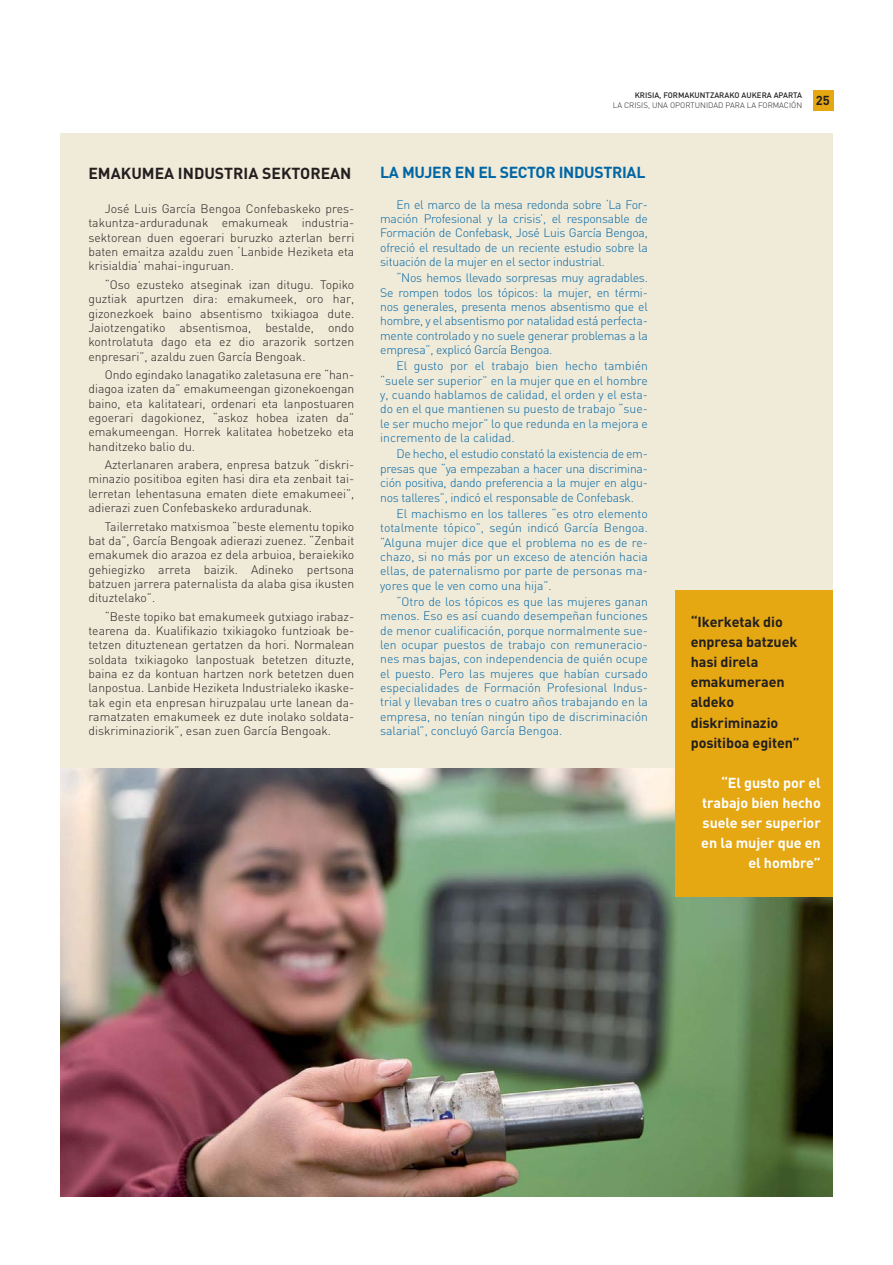
<style>
.page{position:relative;width:893px;height:1265px;background:#fff}
.page>*{position:absolute;margin:0;border:0;box-sizing:border-box;transform-origin:0 0}
.t1{font:700 15.75px "DIN";letter-spacing:-.02em;color:#0066a5}
.t2{font:700 15.75px "DIN";color:#231f20}
.t3{font:700 14.4px/20.1px "DIN";letter-spacing:-.005em;color:#231f20}
.t4{font:700 14.4px/20.1px "DIN";letter-spacing:-.005em;color:#fff;text-align:right}
.t5{font:300 12.15px/14.4px "DIN";letter-spacing:-.02em;color:#0066a5;text-align:justify}
.t6{font:300 12.15px/14.4px "DIN";color:#231f20;text-align:justify}
.t7{font:300 7.95px/10.1px "DIN";color:#231f20}
.s1{font-weight:500}
</style>
<div class="page">
<div style="left:60px;top:133px;width:772px;height:1063px;background:#f0ead8"></div>
<img style="left:60px;top:768px;width:772px;height:428px">
<div style="left:675px;top:590px;width:157px;height:307px;background:#e5a712"></div>
<div style="left:812px;top:90px;width:21px;height:21px;background:#e5a712"></div>
<p class="t7" style="left:613px;top:91px;width:218px;text-indent:22px"><span class="s1">KRISIA, FORMAKUNTZARAKO AUKERA APARTA<br></span>LA CRISIS, UNA OPORTUNIDAD PARA LA FORMACIÓN <sup>25</sup></p>
<p class="t1" style="left:380px;top:166px;width:267px">LA MUJER EN EL SECTOR INDUSTRIAL</p>
<p class="t5" style="left:380px;top:198px;width:269px;text-indent:16px">En el marco de la mesa redonda sobre ‘La For&shy;mación Profesional y la crisis’, el responsable de Formación de Confebask, José Luis García Bengoa, ofreció el resultado de un reciente estudio sobre la situación de la mujer en el sector industrial.</p>
<p class="t5" style="left:380px;top:272px;width:269px;text-indent:16px">“Nos hemos llevado sorpresas muy agradables.<br>Se rompen todos los tópicos: la mujer, en térmi&shy;nos generales, presenta menos absentismo que el hombre, y el absentismo por natalidad está perfecta&shy;mente controlado y no suele generar problemas a la empresa”, explicó García Bengoa.</p>
<p class="t5" style="left:380px;top:360px;width:269px;text-indent:16px">El gusto por el trabajo bien hecho también “suele ser superior” en la mujer que en el hombre y, cuando hablamos de calidad, el orden y el esta&shy;do en el que mantienen su puesto de trabajo “sue&shy;le ser mucho mejor” lo que redunda en la mejora e incremento de la calidad.</p>
<p class="t5" style="left:380px;top:448px;width:269px;text-indent:16px">De hecho, el estudio constató la existencia de em&shy;presas que “ya empezaban a hacer una discrimina&shy;ción positiva, dando preferencia a la mujer en algu&shy;nos talleres”, indicó el responsable de Confebask.</p>
<p class="t5" style="left:380px;top:507px;width:269px;text-indent:16px">El machismo en los talleres “es otro elemento totalmente tópico”, según indicó García Bengoa. “Alguna mujer dice que el problema no es de re&shy;chazo, si no más por un exceso de atención hacia ellas, de paternalismo por parte de personas ma&shy;yores que le ven como una hija”.</p>
<p class="t5" style="left:380px;top:596px;width:269px;text-indent:16px">“Otro de los tópicos es que las mujeres ganan menos. Eso es así cuando desempeñan funciones de menor cualificación, porque normalmente sue&shy;len ocupar puestos de trabajo con remuneracio&shy;nes mas bajas, con independencia de quién ocupe el puesto. Pero las mujeres que habían cursado especialidades de Formación Profesional Indus&shy;trial y llevaban tres o cuatro años trabajando en la empresa, no tenían ningún tipo de discriminación salarial”, concluyó García Bengoa.</p>
<p class="t2" style="left:88px;top:167px;width:264px">EMAKUMEA INDUSTRIA SEKTOREAN</p>
<p class="t6" style="left:88px;top:203px;width:267px;text-indent:16px">José Luis García Bengoa Confebaskeko pres&shy;takuntza-arduradunak emakumeak industria&shy;sektorean duen egoerari buruzko azterlan berri baten emaitza azaldu zuen ‘Lanbide Heziketa eta krisialdia’ mahai-inguruan.</p>
<p class="t6" style="left:88px;top:278px;width:267px;text-indent:16px">“Oso ezusteko atseginak izan ditugu. Topiko guztiak apurtzen dira: emakumeek, oro har, gizonezkoek baino absentismo txikiagoa dute.<br>Jaiotzengatiko absentismoa, bestalde, ondo kontrolatuta dago eta ez dio arazorik sortzen enpresari”, azaldu zuen García Bengoak.</p>
<p class="t6" style="left:88px;top:369px;width:267px;text-indent:16px">Ondo egindako lanagatiko zaletasuna ere “han&shy;diagoa izaten da” emakumeengan gizonekoengan baino, eta kalitateari, ordenari eta lanpostuaren egoerari dagokionez, “askoz hobea izaten da” emakumeengan. Horrek kalitatea hobetzeko eta handitzeko balio du.</p>
<p class="t6" style="left:88px;top:459px;width:267px;text-indent:16px">Azterlanaren arabera, enpresa batzuk “diskri&shy;minazio positiboa egiten hasi dira eta zenbait tai&shy;lerretan lehentasuna ematen diete emakumeei”, adierazi zuen Confebaskeko arduradunak.</p>
<p class="t6" style="left:88px;top:520px;width:267px;text-indent:16px">Tailerretako matxismoa “beste elementu topiko bat da”, García Bengoak adierazi zuenez. “Zenbait emakumek dio arazoa ez dela arbuioa, beraiekiko gehiegizko arreta baizik. Adineko pertsona batzuen jarrera paternalista da alaba gisa ikusten dituztelako”.</p>
<p class="t6" style="left:88px;top:610px;width:267px;text-indent:16px">“Beste topiko bat emakumeek gutxiago irabaz&shy;tearena da. Kualifikazio txikiagoko funtzioak be&shy;tetzen dituztenean gertatzen da hori. Normalean soldata txikiagoko lanpostuak betetzen dituzte, baina ez da kontuan hartzen nork betetzen duen lanpostua. Lanbide Heziketa Industrialeko ikaske&shy;tak egin eta enpresan hiruzpalau urte lanean da&shy;ramatzaten emakumeek ez dute inolako soldata&shy;diskriminaziorik”, esan zuen García Bengoak.</p>
<p class="t3" style="left:690px;top:613px;width:111px">“Ikerketak dio enpresa batzuek hasi direla emakumeraen aldeko diskriminazio positiboa egiten”</p>
<p class="t4" style="left:701px;top:774px;width:121px">“El gusto por el trabajo bien hecho suele ser superior en la mujer que en el hombre”</p>
</div>
